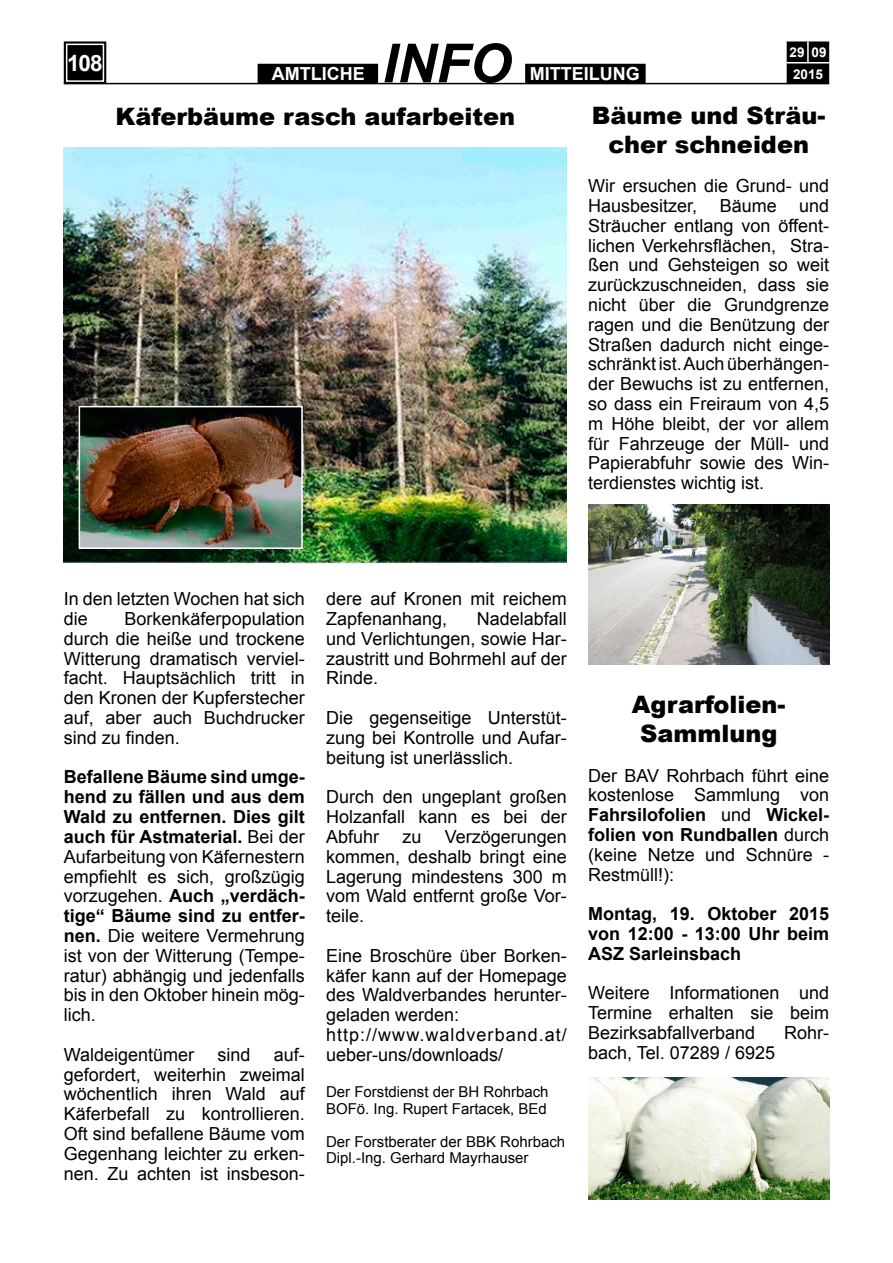
<style>
.page{position:relative;width:893px;height:1263px;background:#fff}
.page>*{position:absolute;margin:0;border:0;box-sizing:border-box;transform-origin:0 0}
.t1{font:italic 700 54px "Arial";color:#000}
.t2{font:900 24px/28.8px "Arial";color:#000;text-align:center}
.t3{font:700 22.5px "Arial";color:#fff}
.t4{font:18px/19.8px "Arial";color:#000;text-align:justify}
.t5{font:700 18px/19.8px "Arial";color:#000;text-align:justify}
.t6{font:700 18px "Arial";color:#fff}
.t7{font:15px/16.5px "Arial";color:#000}
.t8{font:700 13.5px/22px "Arial";color:#fff}
.s1{font-weight:700}
</style>
<div class="page">
<div style="left:65px;top:42px;width:41px;height:41px;background:#000"></div>
<div style="left:64px;top:41px;width:42px;height:43px;border:2px solid #000"></div>
<div style="left:66px;top:44px;width:38px;height:38px;border:2px solid #fff"></div>
<hr style="left:64px;top:83px;width:765px;height:1px;background:#000">
<div style="left:526px;top:64px;width:119px;height:19px;background:#000"></div>
<div style="left:258px;top:64px;width:119px;height:19px;background:#000"></div>
<div style="left:787px;top:42px;width:41px;height:41px;background:#000"></div>
<div style="left:787px;top:41px;width:42px;height:43px;border:2px solid #000"></div>
<hr style="left:807px;top:41px;width:2px;height:22px;background:#fff">
<hr style="left:787px;top:62px;width:42px;height:2px;background:#fff">
<img style="left:64px;top:147px;width:503px;height:417px">
<img style="left:588px;top:1077px;width:241px;height:122px">
<img style="left:588px;top:505px;width:241px;height:159px">
<img style="left:82px;top:409px;width:218px;height:137px">
<div style="left:79px;top:406px;width:224px;height:143px;border:2px solid #fff"></div>
<p class="t3" style="left:67px;top:48px;width:37px">108</p>
<h1 class="t1" style="left:383px;top:27px;width:131px">INFO</h1>
<p class="t8" style="left:790px;top:41px;width:38px">29 09<br>2015</p>
<p class="t6" style="left:272px;top:62px;width:94px">AMTLICHE</p>
<p class="t6" style="left:530px;top:62px;width:111px">MITTEILUNG</p>
<h2 class="t2" style="left:116px;top:101px;width:401px">Käferbäume rasch aufarbeiten</h2>
<h2 class="t2" style="left:592px;top:100px;width:235px">Bäume und Sträu&shy;cher schneiden</h2>
<p class="t4" style="left:588px;top:176px;width:242px">Wir ersuchen die Grund- und Hausbesitzer, Bäume und Sträucher entlang von öffent&shy;lichen Verkehrsflächen, Stra&shy;ßen und Gehsteigen so weit zurückzuschneiden, dass sie nicht über die Grundgrenze ragen und die Benützung der Straßen dadurch nicht einge&shy;schränkt ist. Auch überhängen&shy;der Bewuchs ist zu entfernen, so dass ein Freiraum von 4,5 m Höhe bleibt, der vor allem für Fahrzeuge der Müll- und Papierabfuhr sowie des Win&shy;terdienstes wichtig ist.</p>
<p class="t4" style="left:64px;top:589px;width:242px">In den letzten Wochen hat sich die</p>
<p class="t4" style="left:64px;top:609px;width:242px;text-indent:61px">Borkenkäferpopulation durch die heiße und trockene Witterung dramatisch verviel&shy;facht. Hauptsächlich tritt in den Kronen der Kupferstecher auf, aber auch Buchdrucker sind zu finden.</p>
<p class="t4" style="left:64px;top:767px;width:242px"><span class="s1">Befallene Bäume sind umge&shy;hend zu fällen und aus dem Wald zu entfernen. Dies gilt auch für Astmaterial.</span> Bei der Aufarbeitung von Käfernestern empfiehlt es sich, großzügig vorzugehen. <span class="s1">Auch „verdäch&shy;tige“ Bäume sind zu entfer&shy;nen.</span> Die weitere Vermehrung ist von der Witterung (Tempe&shy;ratur) abhängig und jedenfalls bis in den Oktober hinein mög&shy;lich.</p>
<p class="t4" style="left:64px;top:1045px;width:132px">Waldeigentümer</p>
<p class="t4" style="left:217px;top:1045px;width:35px">sind</p>
<p class="t4" style="left:64px;top:1045px;width:242px;text-indent:210px">auf&shy;gefordert, weiterhin zweimal wöchentlich ihren Wald auf Käferbefall zu kontrollieren.<br>Oft sind befallene Bäume vom Gegenhang leichter zu erken&shy;nen. Zu achten ist insbeson-</p>
<p class="t4" style="left:326px;top:589px;width:242px">dere auf Kronen mit reichem<br>Zapfenanhang,</p>
<p class="t4" style="left:326px;top:609px;width:242px;text-indent:151px">Nadelabfall und Verlichtungen, sowie Har&shy;zaustritt und Bohrmehl auf der Rinde.</p>
<p class="t4" style="left:326px;top:708px;width:242px">Die gegenseitige Unterstüt&shy;zung bei Kontrolle und Aufar&shy;beitung ist unerlässlich.</p>
<p class="t4" style="left:326px;top:787px;width:242px">Durch den ungeplant großen Holzanfall kann es bei der Abfuhr</p>
<p class="t4" style="left:326px;top:827px;width:242px;text-indent:119px">Verzögerungen kommen, deshalb bringt eine Lagerung mindestens 300 m vom Wald entfernt große Vor&shy;teile.</p>
<p class="t4" style="left:326px;top:946px;width:242px;text-align:left">Eine Broschüre über Borken&shy;käfer kann auf der Homepage des Waldverbandes herunter&shy;geladen werden: http://www.waldverband.at/ ueber-uns/downloads/</p>
<p class="t7" style="left:326px;top:1084px;width:224px">Der Forstdienst der BH Rohrbach<br>BOFö. Ing. Rupert Fartacek, BEd</p>
<p class="t7" style="left:326px;top:1133px;width:241px">Der Forstberater der BBK Rohrbach<br>Dipl.-Ing. Gerhard Mayrhauser</p>
<p class="t4" style="left:402px;top:827px;width:21px">zu</p>
<h2 class="t2" style="left:632px;top:689px;width:155px">Agrarfolien-<br>Sammlung</h2>
<p class="t4" style="left:588px;top:765px;width:242px">Der BAV Rohrbach führt eine kostenlose Sammlung von <span class="s1">Fahrsilofolien</span> und <span class="s1">Wickel&shy;folien von Rundballen</span> durch (keine Netze und Schnüre - Restmüll!):</p>
<p class="t5" style="left:588px;top:904px;width:242px">Montag, 19. Oktober 2015 von 12:00 - 13:00 Uhr beim ASZ Sarleinsbach</p>
<p class="t4" style="left:588px;top:983px;width:242px">Weitere Informationen und Termine erhalten sie beim Bezirksabfallverband</p>
<p class="t4" style="left:784px;top:1023px;width:46px">Rohr-</p>
<p class="t4" style="left:588px;top:1043px;width:188px">bach, Tel. 07289 / 6925</p>
</div>
